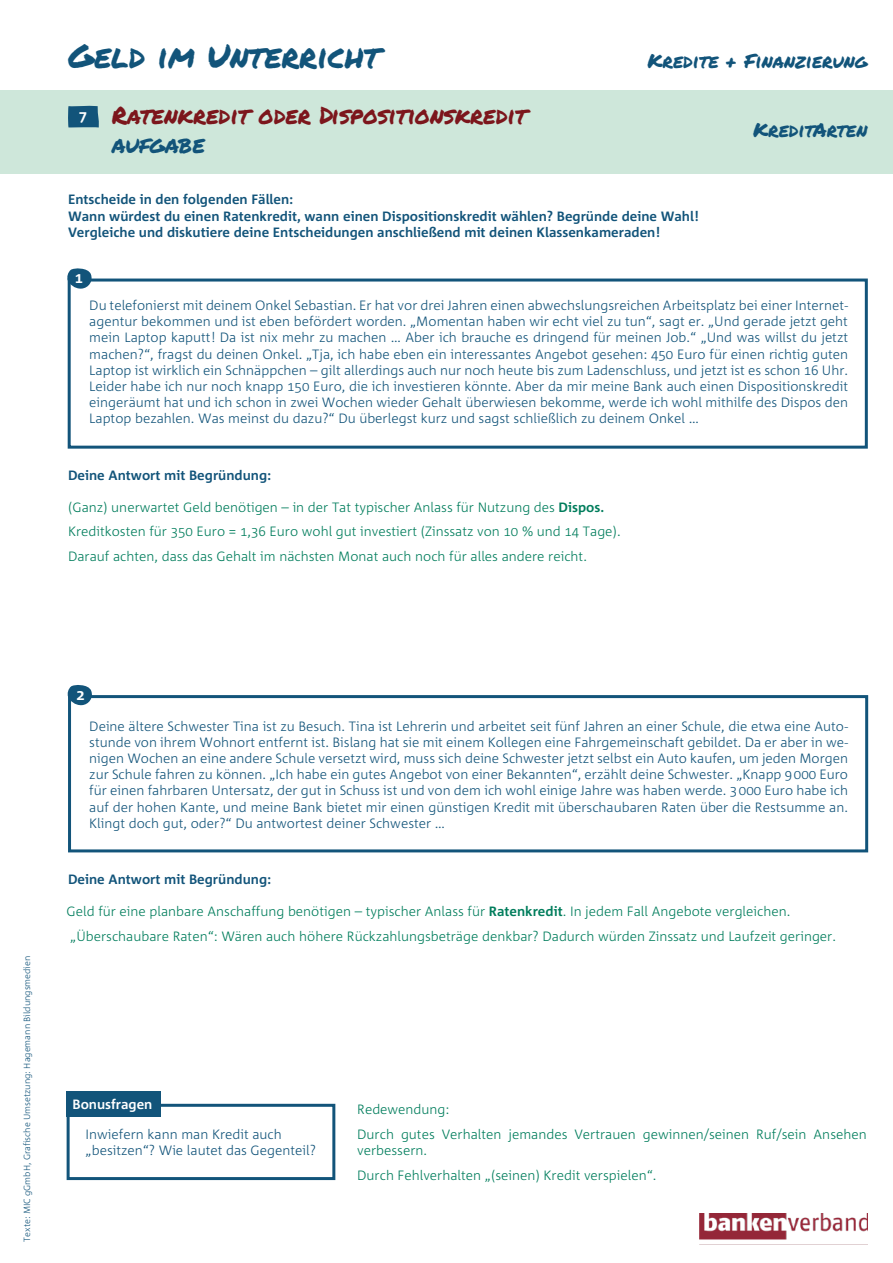
<style>
.page{position:relative;width:893px;height:1263px;background:#fff}
.page>*{position:absolute;margin:0;border:0;box-sizing:border-box;transform-origin:0 0}
.t1{font:33px "Permanent Marker";color:#12547a}
.t2{font:24px/28.8px "Permanent Marker";color:#7c161c}
.t3{font:19.5px "Permanent Marker";color:#12547a}
.t4{font:700 15px "Corpid";color:#fff}
.t5{font:300 13.5px/16.2px "Corpid";color:#12547a;text-align:justify}
.t6{font:300 13.5px/24.8px "Corpid";color:#007d5c}
.t7{font:700 13.5px/16.2px "Corpid";color:#12547a}
.t8{font:700 13.5px "Corpid";color:#fff}
.t9{font:300 9px "Corpid";color:#12547a}
.s1{font-family:"Corpid";font-weight:700;font-size:15px;color:#fff}
.s2{color:#12547a}
.s3{font-weight:700}
</style>
<div class="page">
<div style="left:0;top:90px;width:893px;height:83px;background:#cee7da"></div>
<img style="left:700px;top:1213px;width:168px;height:32px">
<svg style="left:68px;top:106px;width:31px;height:22px"></svg>
<div style="left:68px;top:279px;width:800px;height:170px;border:3px solid #12547a"></div>
<svg style="left:67px;top:268px;width:27px;height:21px"></svg>
<div style="left:68px;top:695px;width:800px;height:157px;border:3px solid #12547a"></div>
<svg style="left:67px;top:685px;width:27px;height:21px"></svg>
<div style="left:67px;top:1104px;width:268px;height:76px;border:3px solid #12547a"></div>
<div style="left:67px;top:1091px;width:94px;height:26px;background:#12547a"></div>
<h1 class="t1" style="left:68px;top:31px;width:313px">Geld im Unterricht</h1>
<h3 class="t3" style="left:647px;top:46px;width:222px">Kredite + Finanzierung</h3>
<h2 class="t2" style="left:112px;top:101px;width:416px;text-indent:-33px"><span class="s1">7</span> Ratenkredit oder Dispositionskredit <span class="s2">aufgabe</span></h2>
<h3 class="t3" style="left:753px;top:116px;width:116px">KreditArten</h3>
<p class="t7" style="left:68px;top:192px;width:632px">Entscheide in den folgenden Fällen:<br>Wann würdest du einen Ratenkredit, wann einen Dispositionskredit wählen? Begründe deine Wahl!<br>Vergleiche und diskutiere deine Entscheidungen anschließend mit deinen Klassenkameraden!</p>
<p class="t4" style="left:75px;top:270px;width:10px">1</p>
<p class="t5" style="left:89px;top:297px;width:760px">Du telefonierst mit deinem Onkel Sebastian. Er hat vor drei Jahren einen abwechslungsreichen Arbeitsplatz bei einer Internet&shy;agentur bekommen und ist eben befördert worden. „Momentan haben wir echt viel zu tun“, sagt er. „Und gerade jetzt geht mein Laptop kaputt! Da ist nix mehr zu machen … Aber ich brauche es dringend für meinen Job.“ „Und was willst du jetzt machen?“, fragst du deinen Onkel. „Tja, ich habe eben ein interessantes Angebot gesehen: 450 Euro für einen richtig guten Laptop ist wirklich ein Schnäppchen – gilt allerdings auch nur noch heute bis zum Ladenschluss, und jetzt ist es schon 16 Uhr.<br>Leider habe ich nur noch knapp 150 Euro, die ich investieren könnte. Aber da mir meine Bank auch einen Dispositionskredit eingeräumt hat und ich schon in zwei Wochen wieder Gehalt überwiesen bekomme, werde ich wohl mithilfe des Dispos den Laptop bezahlen. Was meinst du dazu?“ Du überlegst kurz und sagst schließlich zu deinem Onkel …</p>
<p class="t7" style="left:68px;top:467px;width:205px">Deine Antwort mit Begründung:</p>
<p class="t6" style="left:68px;top:495px;width:554px">(Ganz) unerwartet Geld benötigen – in der Tat typischer Anlass für Nutzung des <span class="s3">Dispos.<br></span>Kreditkosten für 350 Euro = 1,36 Euro wohl gut investiert (Zinssatz von 10 % und 14 Tage).<br>Darauf achten, dass das Gehalt im nächsten Monat auch noch für alles andere reicht.</p>
<p class="t9" style="left:22px;top:1242px;width:287px;rotate:-90deg">Texte: MIC gGmbH, Grafische Umsetzung: Hagemann Bildungsmedien</p>
<p class="t4" style="left:76px;top:686px;width:10px">2</p>
<p class="t5" style="left:89px;top:718px;width:760px">Deine ältere Schwester Tina ist zu Besuch. Tina ist Lehrerin und arbeitet seit fünf Jahren an einer Schule, die etwa eine Auto&shy;stunde von ihrem Wohnort entfernt ist. Bislang hat sie mit einem Kollegen eine Fahrgemeinschaft gebildet. Da er aber in we&shy;nigen Wochen an eine andere Schule versetzt wird, muss sich deine Schwester jetzt selbst ein Auto kaufen, um jeden Morgen zur Schule fahren zu können. „Ich habe ein gutes Angebot von einer Bekannten“, erzählt deine Schwester. „Knapp 9000 Euro für einen fahrbaren Untersatz, der gut in Schuss ist und von dem ich wohl einige Jahre was haben werde. 3000 Euro habe ich auf der hohen Kante, und meine Bank bietet mir einen günstigen Kredit mit überschaubaren Raten über die Restsumme an.<br>Klingt doch gut, oder?“ Du antwortest deiner Schwester …</p>
<p class="t7" style="left:68px;top:872px;width:205px">Deine Antwort mit Begründung:</p>
<p class="t6" style="left:67px;top:899px;width:771px">Geld für eine planbare Anschaffung benötigen – typischer Anlass für <span class="s3">Ratenkredit</span>. In jedem Fall Angebote vergleichen. „Überschaubare Raten“: Wären auch höhere Rückzahlungsbeträge denkbar? Dadurch würden Zinssatz und Laufzeit geringer.</p>
<p class="t8" style="left:72px;top:1096px;width:81px">Bonusfragen</p>
<p class="t5" style="left:86px;top:1126px;width:232px">Inwiefern kann man Kredit auch „besitzen“? Wie lautet das Gegenteil?</p>
<p class="t6" style="left:357px;top:1097px;width:511px">Redewendung:<br>Durch gutes Verhalten jemandes Vertrauen gewinnen/seinen Ruf/sein Ansehen</p>
<p class="t6" style="left:357px;top:1138px;width:301px">verbessern.<br>Durch Fehlverhalten „(seinen) Kredit verspielen“.</p>
</div>
